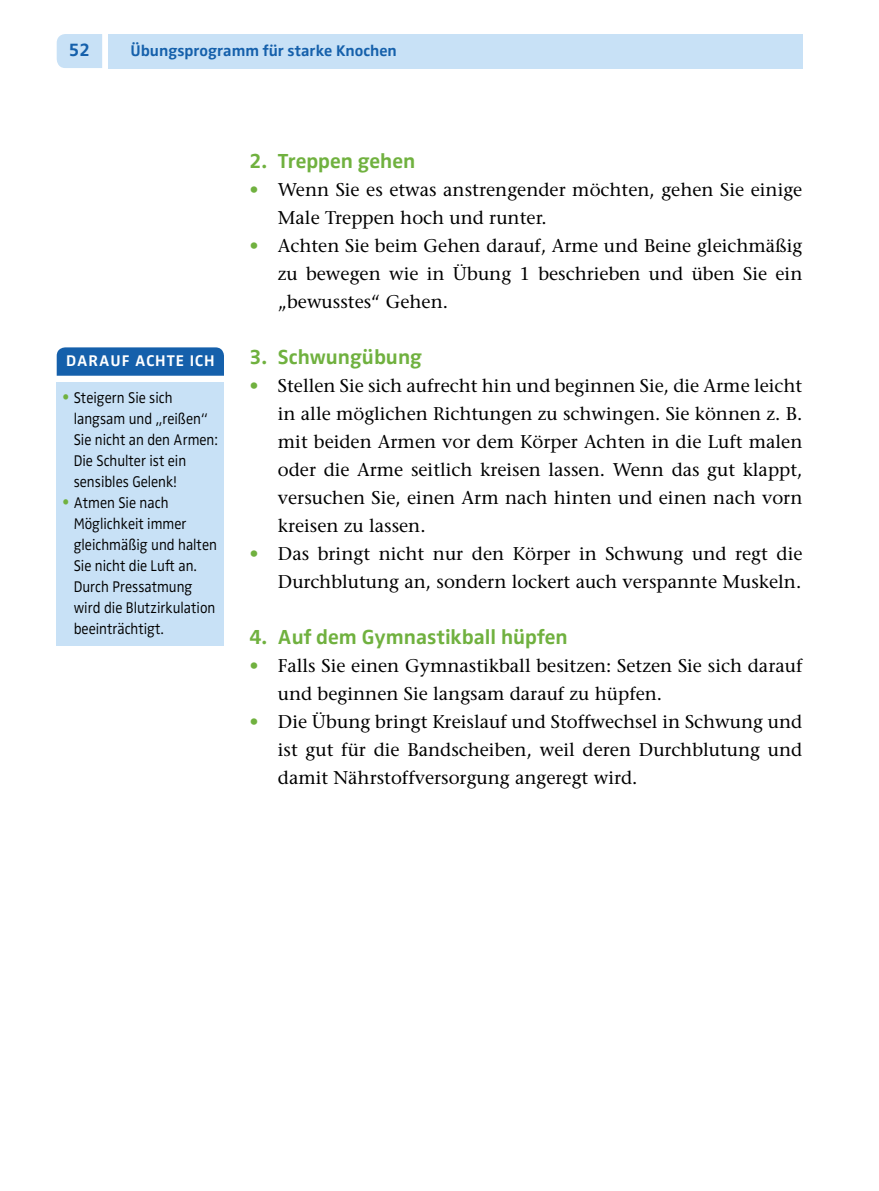
<style>
.page{position:relative;width:879px;height:1191px;background:#fff}
.page>*{position:absolute;margin:0;border:0;box-sizing:border-box;transform-origin:0 0}
.t1{font:700 21px "Zwo Pro";color:#70b13f}
.t2{font:18.4px/28px "Stone Serif";color:#000;text-align:justify}
.t3{font:700 18.4px "Zwo Pro";color:#1560ab}
.t4{font:300 16px/21px "Zwo Pro";color:#000;scale:.9 1}
.t5{font:700 16px "Zwo Pro";color:#1560ab}
.t6{font:700 16px "Zwo Pro";letter-spacing:.06em;color:#fff}
.s1{font-size:18px;color:#70b13f}
.s2{color:#70b13f}
</style>
<div class="page">
<div style="left:57px;top:34px;width:45px;height:34px;background:#c8e1f6"></div>
<div style="left:108px;top:34px;width:694px;height:34px;background:#c8e1f6"></div>
<svg style="left:57px;top:347px;width:167px;height:29px;background:#1b64ad"></svg>
<div style="left:57px;top:382px;width:167px;height:263px;background:#c8e1f6"></div>
<p class="t3" style="left:69px;top:39px;width:23px">52</p>
<p class="t5" style="left:130px;top:41px;width:268px">Übungsprogramm für starke Knochen</p>
<p class="t6" style="left:66px;top:351px;width:150px">DARAUF ACHTE ICH</p>
<p class="t4" style="left:74px;top:388px;width:162px;text-indent:-11px"><span class="s1">•</span> Steigern Sie sich langsam und „reißen“<br>Sie nicht an den Armen:<br>Die Schulter ist ein sensibles Gelenk!</p>
<p class="t4" style="left:74px;top:493px;width:161px;text-indent:-11px"><span class="s1">•</span> Atmen Sie nach<br>Möglichkeit immer gleichmäßig und halten<br>Sie nicht die Luft an.<br>Durch Pressatmung wird die Blutzirkulation beeinträchtigt.</p>
<p class="t1" style="left:249px;top:149px;width:167px">2. Treppen gehen</p>
<p class="t2" style="left:278px;top:176px;width:526px;text-indent:-28px"><span class="s2">•</span> Wenn Sie es etwas anstrengender möchten, gehen Sie einige<br>Male Treppen hoch und runter.</p>
<p class="t2" style="left:278px;top:232px;width:526px;text-indent:-28px"><span class="s2">•</span> Achten Sie beim Gehen darauf, Arme und Beine gleichmäßig zu bewegen wie in Übung 1 beschrieben und üben Sie ein „bewusstes“ Gehen.</p>
<p class="t1" style="left:249px;top:345px;width:174px">3. Schwungübung</p>
<p class="t2" style="left:278px;top:372px;width:526px;text-indent:-28px"><span class="s2">•</span> Stellen Sie sich aufrecht hin und beginnen Sie, die Arme leicht in alle möglichen Richtungen zu schwingen. Sie können z. B. mit beiden Armen vor dem Körper Achten in die Luft malen oder die Arme seitlich kreisen lassen. Wenn das gut klappt, versuchen Sie, einen Arm nach hinten und einen nach vorn kreisen zu lassen.</p>
<p class="t2" style="left:249px;top:540px;width:554px;text-align:right"><span class="s2">•</span> Das bringt nicht nur den Körper in Schwung und regt die<br>Durchblutung an, sondern lockert auch verspannte Muskeln.</p>
<p class="t1" style="left:249px;top:625px;width:320px">4. Auf dem Gymnastikball hüpfen</p>
<p class="t2" style="left:278px;top:652px;width:526px;text-indent:-28px"><span class="s2">•</span> Falls Sie einen Gymnastikball besitzen: Setzen Sie sich darauf und beginnen Sie langsam darauf zu hüpfen.</p>
<p class="t2" style="left:278px;top:708px;width:526px;text-indent:-28px"><span class="s2">•</span> Die Übung bringt Kreislauf und Stoffwechsel in Schwung und ist gut für die Bandscheiben, weil deren Durchblutung und damit Nährstoffversorgung angeregt wird.</p>
</div>
